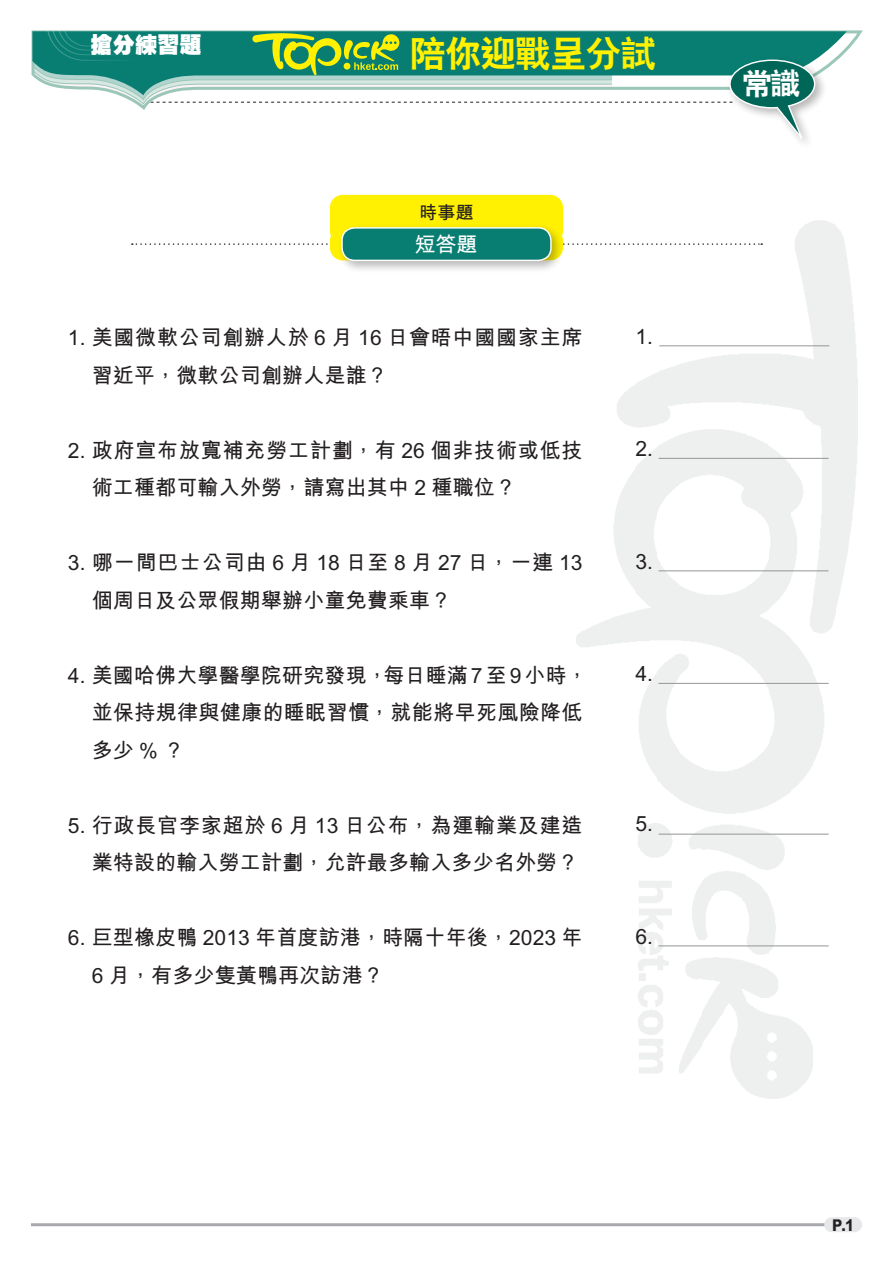
<style>
.page{position:relative;width:893px;height:1263px;background:#fff}
.page>*{position:absolute;margin:0;border:0;box-sizing:border-box;transform-origin:0 0}
.小題eq{font:36px "C Hei 2 Xbold HKSCS";letter-spacing:-.025em;color:#fff101}
.內文{font:30px "C Hei 2 Xbold HKSCS";color:#fff}
.小題{font:22.2px "C Hei Ultra Bold HKSCS";color:#fff}
.Ex_Questions{font:21px/37.5px "M Hei Bold HKSCS";letter-spacing:.01em;color:#231f20}
.Ex_Questions-2{font:21px/37.5px "M Hei Bold HKSCS";letter-spacing:.04em;color:#231f20}
.Ex_Questions-3{font:21px/37.5px "M Hei Bold HKSCS";letter-spacing:.035em;color:#231f20}
.增值題et{font:21px "M Hei Bold HKSCS";color:#fff}
.Ex_Questions-4{font:18px "M Hei Bold HKSCS";color:#231f20}
.t1{font:16.2px "M Hei Xbold HKSCS";color:#231f20;scale:.9 1}
</style>
<div class="page">
<svg style="left:816px;top:31px;width:31px;height:37px"></svg>
<div style="left:726px;top:56px;width:101px;height:94px;background:#231f20;opacity:.32"></div>
<svg style="left:31px;top:30px;width:785px;height:117px"></svg>
<div style="left:330px;top:195px;width:233px;height:48px;background:#fff101;border-radius:13px"></div>
<svg style="left:132px;top:243px;width:630px;height:2px"></svg>
<div style="left:330px;top:228px;width:233px;height:32px;background:#fff101;border-radius:13px"></div>
<div style="left:337px;top:223px;width:227px;height:50px;background:#231f20;opacity:.32"></div>
<div style="left:342px;top:228px;width:209px;height:32px;background:#087e72;border-radius:13px"></div>
<div style="left:341px;top:227px;width:211px;height:34px;border:1px solid #fff;border-radius:13px"></div>
<hr style="left:31px;top:1223px;width:831px;height:3px;background:#a8a9ad">
<div style="left:824px;top:1217px;width:38px;height:15px;background:#e6e7e9;border-radius:7px"></div>
<hr style="left:659px;top:345px;width:170px;height:1px;background:#939598">
<hr style="left:658px;top:458px;width:171px;height:1px;background:#939598">
<hr style="left:658px;top:570px;width:171px;height:1px;background:#939598">
<hr style="left:658px;top:683px;width:171px;height:1px;background:#939598">
<hr style="left:658px;top:834px;width:171px;height:1px;background:#939598">
<hr style="left:658px;top:945px;width:171px;height:1px;background:#939598">
<p class="小題" style="left:91px;top:30px;width:113px">搶分練習題</p>
<p class="小題eq" style="left:410px;top:30px;width:248px">陪你迎戰呈分試</p>
<p class="Ex_Questions-4" style="left:419px;top:199px;width:56px">時事題</p>
<p class="增值題et" style="left:414px;top:229px;width:64px">短答題</p>
<p class="Ex_Questions-3" style="left:92px;top:317px;width:492px;text-indent:-24px">1. 美國微軟公司創辦人於 6 月 16 日會晤中國國家主席習近平，微軟公司創辦人是誰？</p>
<p class="Ex_Questions-2" style="left:92px;top:430px;width:492px;text-indent:-24px">2. 政府宣布放寬補充勞工計劃，有 26 個非技術或低技術工種都可輸入外勞，請寫出其中 2 種職位？</p>
<p class="Ex_Questions" style="left:92px;top:542px;width:492px;text-indent:-24px">3. 哪一間巴士公司由 6 月 18 日至 8 月 27 日，一連 13個周日及公眾假期舉辦小童免費乘車？</p>
<p class="Ex_Questions" style="left:92px;top:655px;width:498px;text-indent:-24px">4. 美國哈佛大學醫學院研究發現，每日睡滿 7 至 9 小時，並保持規律與健康的睡眠習慣，就能將早死風險降低多少%？</p>
<p class="Ex_Questions" style="left:68px;top:805px;width:516px;text-align:right">5. 行政長官李家超於 6 月 13 日公布，為運輸業及建造業特設的輸入勞工計劃，允許最多輸入多少名外勞？</p>
<p class="Ex_Questions" style="left:92px;top:917px;width:492px;text-indent:-24px">6. 巨型橡皮鴨 2013 年首度訪港，時隔十年後，2023 年<br>6 月，有多少隻黃鴨再次訪港？</p>
<p class="Ex_Questions" style="left:635px;top:316px;width:19px">1.</p>
<p class="Ex_Questions" style="left:635px;top:428px;width:19px">2.</p>
<p class="Ex_Questions" style="left:635px;top:541px;width:19px">3.</p>
<p class="Ex_Questions" style="left:635px;top:653px;width:19px">4.</p>
<p class="Ex_Questions" style="left:635px;top:803px;width:19px">5.</p>
<p class="Ex_Questions" style="left:635px;top:916px;width:19px">6.</p>
<p class="內文" style="left:742px;top:64px;width:60px">常識</p>
<p class="t1" style="left:832px;top:1214px;width:26px">P.1</p>
</div>
